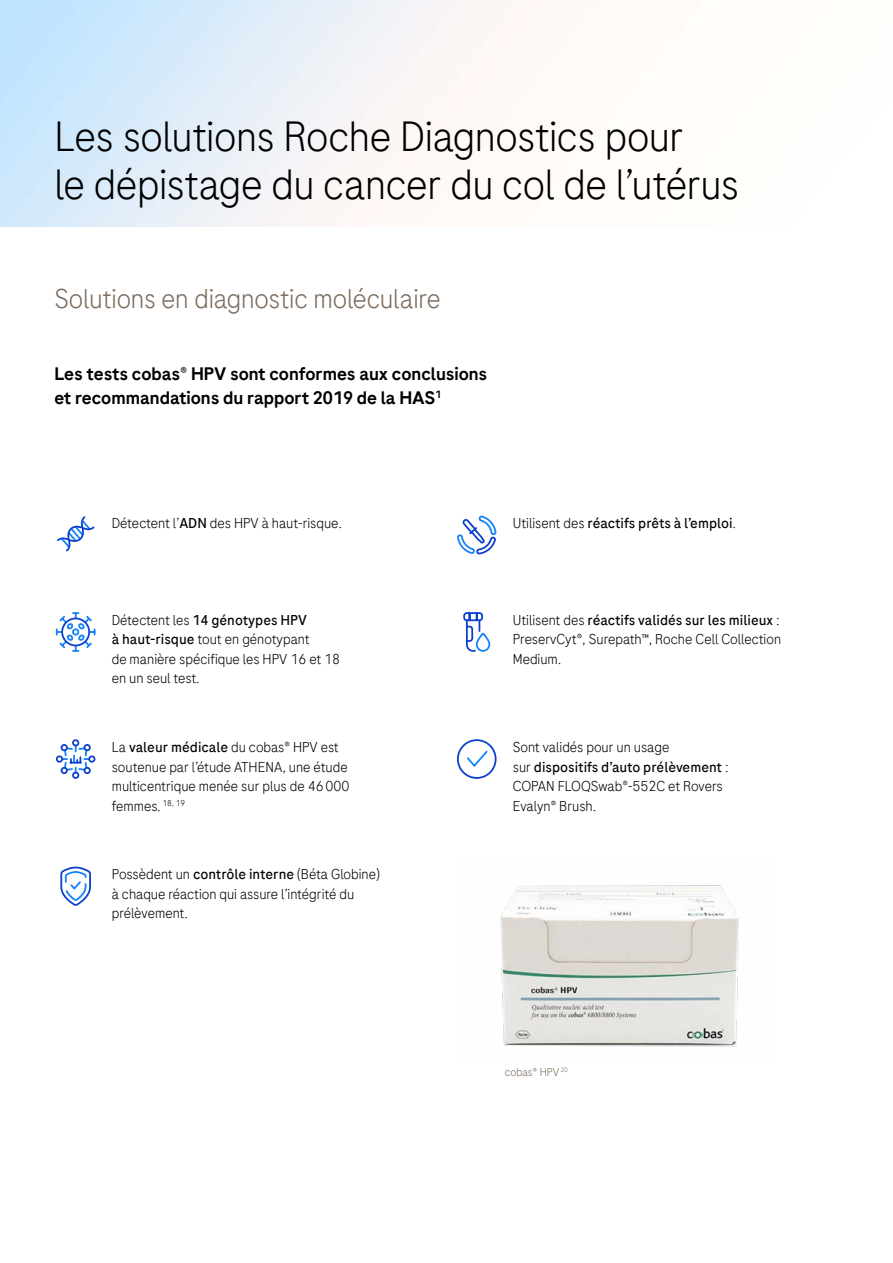
<style>
.page{position:relative;width:893px;height:1263px;background:#fff}
.page>*{position:absolute;margin:0;border:0;box-sizing:border-box;transform-origin:0 0}
.t1{font:300 42px/48px "Roche Sans";letter-spacing:-.01em;color:#000}
.t2{font:300 27px "Roche Sans";letter-spacing:-.005em;color:#7b6b5c}
.t3{font:500 18px/24px "Roche Sans";color:#000}
.t4{font:300 14.25px/19.5px "Roche Sans";color:#000}
.t5{font:14.25px "Roche Sans";letter-spacing:-.005em;color:#000}
.t6{font:300 11.25px "Roche Sans";color:#7b6b5c}
.s1{font-weight:400}
.s2{font-weight:300}
</style>
<div class="page">
<svg style="left:55px;top:612px;width:41px;height:40px"></svg>
<svg style="left:457px;top:515px;width:40px;height:40px"></svg>
<svg style="left:463px;top:612px;width:28px;height:40px"></svg>
<div style="left:457px;top:739px;width:40px;height:40px;border:2px solid #0b41cd;border-radius:50%"></div>
<svg style="left:467px;top:750px;width:21px;height:17px"></svg>
<svg style="left:60px;top:866px;width:31px;height:40px"></svg>
<div style="left:72px;top:739px;width:7px;height:7px;border:2px solid #0b41cd;border-radius:50%"></div>
<div style="left:72px;top:772px;width:7px;height:7px;border:2px solid #0b41cd;border-radius:50%"></div>
<div style="left:88px;top:755px;width:7px;height:8px;border:2px solid #0b41cd;border-radius:50%"></div>
<div style="left:56px;top:755px;width:7px;height:8px;border:2px solid #0b41cd;border-radius:50%"></div>
<svg style="left:60px;top:744px;width:31px;height:30px"></svg>
<svg style="left:57px;top:516px;width:38px;height:36px"></svg>
<img style="left:500px;top:885px;width:239px;height:162px">
<p class="t1" style="left:54px;top:111px;width:686px">Les solutions Roche Diagnostics pour<br>le dépistage du cancer du col de l’utérus</p>
<p class="t2" style="left:54px;top:282px;width:388px">Solutions en diagnostic moléculaire</p>
<p class="t3" style="left:54px;top:362px;width:434px">Les tests cobas® HPV sont conformes aux conclusions et recommandations du rapport 2019 de la HAS<sup>1</sup></p>
<p class="t4" style="left:112px;top:513px;width:232px">Détectent l’<span class="s1">ADN</span> des HPV à haut-risque.</p>
<p class="t5" style="left:513px;top:514px;width:225px"><span class="s2">Utilisent des</span> réactifs prêts à l’emploi<span class="s2">.</span></p>
<p class="t4" style="left:112px;top:610px;width:230px">Détectent les <span class="s1">14 génotypes HPV<br>à haut-risque</span> tout en génotypant<br>de manière spécifique les HPV 16 et 18 en un seul test.</p>
<p class="t4" style="left:513px;top:610px;width:270px;text-align:justify">Utilisent des <span class="s1">réactifs validés sur les milieux</span> :<br>PreservCyt®, Surepath™, Roche Cell Collection Medium.</p>
<p class="t4" style="left:112px;top:737px;width:239px">La <span class="s1">valeur médicale</span> du cobas® HPV est soutenue par l’étude ATHENA, une étude multicentrique menée sur plus de 46000 femmes. <sup>18,</sup> <sup>19</sup></p>
<p class="t4" style="left:112px;top:864px;width:270px">Possèdent un <span class="s1">contrôle interne</span> (Béta Globine) à chaque réaction qui assure l’intégrité du prélèvement.</p>
<p class="t4" style="left:513px;top:737px;width:217px">Sont validés pour un usage<br>sur <span class="s1">dispositifs d’auto prélèvement</span> :<br>COPAN FLOQSwab®-552C et Rovers<br>Evalyn® Brush.</p>
<p class="t6" style="left:505px;top:1065px;width:65px">cobas® HPV <sup>20</sup></p>
</div>
